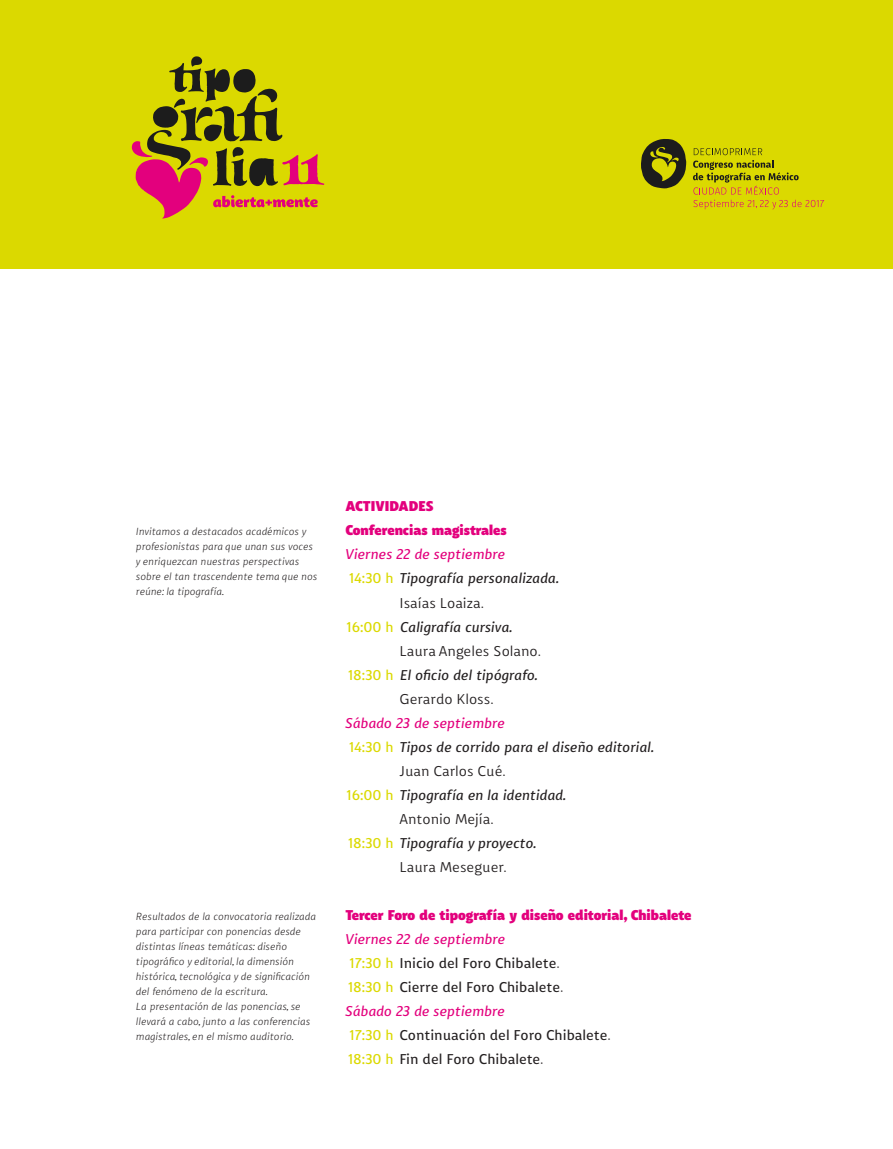
<style>
.page{position:relative;width:893px;height:1149px;background:#fff}
.page>*{position:absolute;margin:0;border:0;box-sizing:border-box;transform-origin:0 0}
.t1{font:italic 16.5px "Kody";color:#231f20}
.t2{font:16.5px "Kody";color:#231f20}
.t3{font:300 16.5px "Kody";color:#231f20}
.t4{font:900 16.5px "Kody";color:#e3007d}
.t5{font:italic 16.5px "Kody";color:#e3007d}
.t6{font:italic 200 12px/15px "Kody";color:#231f20}
.s1{font-style:normal;color:#dbd900}
.s2{color:#dbd900}
</style>
<div class="page">
<div style="left:0;top:0;width:893px;height:268px;background:#dbd900"></div>
<svg style="left:132px;top:56px;width:192px;height:163px"></svg>
<svg style="left:693px;top:148px;width:131px;height:61px"></svg>
<svg style="left:641px;top:139px;width:45px;height:49px"></svg>
<p class="t6" style="left:136px;top:524px;width:183px">Invitamos a destacados académicos y profesionistas para que unan sus voces y enriquezcan nuestras perspectivas sobre el tan trascendente tema que nos reúne la: tipografía.</p>
<p class="t6" style="left:136px;top:909px;width:182px">Resultados de la convocatoria realizada para participar con ponencias desde distintas líneas temáticas: diseño tipográfico y editorial la, dimensión histórica, tecnológica y de significación del fenómeno de la escritura.<br>La presentación de las ponencias, se llevará a cabo, junto a las conferencias magistrales, en el mismo auditorio.</p>
<p class="t4" style="left:345px;top:496px;width:90px">ACTIVIDADES</p>
<p class="t4" style="left:345px;top:520px;width:163px">Conferencias magistrales</p>
<p class="t5" style="left:345px;top:546px;width:161px">Viernes 22 de septiembre</p>
<p class="t1" style="left:349px;top:570px;width:211px"><span class="s1">14:30 h</span> Tipografía personalizada.</p>
<p class="t3" style="left:399px;top:593px;width:86px">Isaías Loaiza.</p>
<p class="t1" style="left:347px;top:618px;width:167px"><span class="s1">16:00 h</span> Caligrafía cursiva.</p>
<p class="t3" style="left:399px;top:641px;width:143px">Laura Angeles Solano.</p>
<p class="t1" style="left:348px;top:666px;width:191px"><span class="s1">18:30 h</span> El oficio del tipógrafo.</p>
<p class="t3" style="left:399px;top:689px;width:96px">Gerardo Kloss.</p>
<p class="t5" style="left:345px;top:714px;width:160px">Sábado 23 de septiembre</p>
<p class="t1" style="left:349px;top:738px;width:306px"><span class="s1">14:30 h</span> Tipos de corrido para el diseño editorial.</p>
<p class="t3" style="left:399px;top:761px;width:108px">Juan Carlos Cué.</p>
<p class="t1" style="left:347px;top:786px;width:221px"><span class="s1">16:00 h</span> Tipografía en la identidad.</p>
<p class="t3" style="left:399px;top:809px;width:96px">Antonio Mejía.</p>
<p class="t1" style="left:348px;top:834px;width:190px"><span class="s1">18:30 h</span> Tipografía y proyecto.</p>
<p class="t3" style="left:399px;top:857px;width:109px">Laura Meseguer.</p>
<p class="t4" style="left:345px;top:904px;width:347px">Tercer Foro de tipografía y diseño editorial, Chibalete</p>
<p class="t5" style="left:345px;top:930px;width:161px">Viernes 22 de septiembre</p>
<p class="t2" style="left:350px;top:953px;width:212px"><span class="s2">17:30 h</span> Inicio del Foro Chibalete.</p>
<p class="t2" style="left:348px;top:977px;width:217px"><span class="s2">18:30 h</span> Cierre del Foro Chibalete.</p>
<p class="t5" style="left:345px;top:1002px;width:160px">Sábado 23 de septiembre</p>
<p class="t2" style="left:350px;top:1025px;width:263px"><span class="s2">17:30 h</span> Continuación del Foro Chibalete.</p>
<p class="t2" style="left:348px;top:1049px;width:197px"><span class="s2">18:30 h</span> Fin del Foro Chibalete.</p>
</div>
